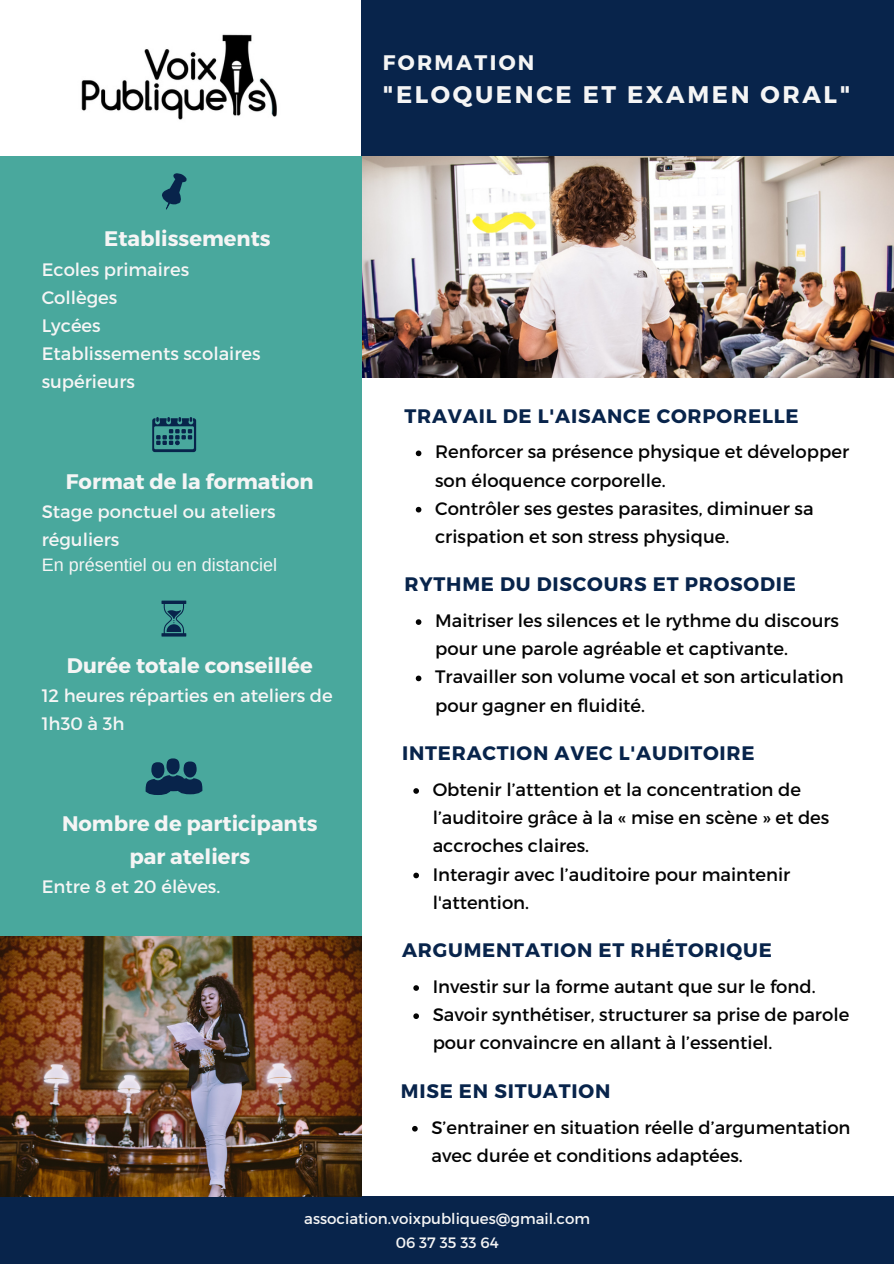
<style>
.page{position:relative;width:894px;height:1264px;background:#fff}
.page>*{position:absolute;margin:0;border:0;box-sizing:border-box;transform-origin:0 0}
.t1{font:700 24px "Montserrat";letter-spacing:.11em;color:#f5f5f5}
.t2{font:700 21px/32.7px "Montserrat";color:#f5f5f5;text-align:center}
.t3{font:700 21px "Montserrat";letter-spacing:.11em;color:#f5f5f5}
.t4{font:700 19.5px "Montserrat";letter-spacing:.04em;color:#08244b}
.t5{font:18px/28.2px "Montserrat";color:#040404}
.t6{font:18px/28.2px "Montserrat";color:#f5f5f5}
.t7{font:18px "Arimo";color:#f5f5f5}
.t8{font:15px/23.7px "Montserrat";color:#f5f5f5;text-align:center}
</style>
<div class="page">
<div style="left:361px;top:0;width:532px;height:179px;background:#08244b"></div>
<img style="left:361px;top:156px;width:532px;height:221px">
<img style="left:81px;top:34px;width:196px;height:86px">
<div style="left:0;top:156px;width:361px;height:782px;background:#49a89d"></div>
<svg style="left:161px;top:600px;width:25px;height:36px"></svg>
<div style="left:152px;top:418px;width:44px;height:34px;background:linear-gradient(to right,#08244b,#08244b);border-radius:3px"></div>
<div style="left:154px;top:426px;width:40px;height:23px;background:#49a89d"></div>
<svg style="left:155px;top:417px;width:38px;height:28px"></svg>
<div style="left:166px;top:758px;width:13px;height:16px;background:#08244b;border-radius:50%"></div>
<div style="left:151px;top:762px;width:13px;height:16px;background:#08244b;border-radius:50%"></div>
<div style="left:183px;top:761px;width:13px;height:16px;background:#08244b;border-radius:50%"></div>
<svg style="left:145px;top:775px;width:58px;height:20px"></svg>
<svg style="left:162px;top:173px;width:24px;height:36px"></svg>
<div style="left:0;top:1196px;width:893px;height:67px;background:#08244b"></div>
<img style="left:0;top:936px;width:361px;height:260px">
<svg style="left:415px;top:450px;width:6px;height:6px"></svg>
<svg style="left:415px;top:507px;width:6px;height:5px"></svg>
<svg style="left:415px;top:619px;width:6px;height:6px"></svg>
<svg style="left:415px;top:675px;width:6px;height:6px"></svg>
<svg style="left:413px;top:788px;width:6px;height:5px"></svg>
<svg style="left:413px;top:872px;width:6px;height:6px"></svg>
<svg style="left:413px;top:985px;width:6px;height:5px"></svg>
<svg style="left:413px;top:1013px;width:6px;height:6px"></svg>
<svg style="left:412px;top:1126px;width:5px;height:5px"></svg>
<p class="t2" style="left:104px;top:221px;width:168px">Etablissements</p>
<p class="t6" style="left:42px;top:254px;width:220px">Ecoles primaires<br>Collèges<br>Lycées<br>Etablissements scolaires supérieurs</p>
<p class="t2" style="left:66px;top:463px;width:249px">Format de la formation</p>
<p class="t6" style="left:42px;top:496px;width:235px">Stage ponctuel ou ateliers réguliers</p>
<p class="t7" style="left:42px;top:554px;width:237px">En présentiel ou en distanciel</p>
<p class="t2" style="left:67px;top:648px;width:247px">Durée totale conseillée</p>
<p class="t6" style="left:42px;top:681px;width:292px">12 heures réparties en ateliers de<br>1h30 à 3h</p>
<p class="t2" style="left:62px;top:806px;width:257px">Nombre de participants par ateliers</p>
<p class="t6" style="left:42px;top:871px;width:180px">Entre 8 et 20 élèves.</p>
<p class="t3" style="left:383px;top:49px;width:153px">FORMATION</p>
<h1 class="t1" style="left:383px;top:78px;width:469px">"ELOQUENCE ET EXAMEN ORAL"</h1>
<p class="t4" style="left:404px;top:403px;width:395px">TRAVAIL DE L'AISANCE CORPORELLE</p>
<p class="t5" style="left:435px;top:437px;width:415px">Renforcer sa présence physique et développer son éloquence corporelle.<br>Contrôler ses gestes parasites, diminuer sa crispation et son stress physique.</p>
<p class="t4" style="left:404px;top:571px;width:393px">RYTHME DU DISCOURS ET PROSODIE</p>
<p class="t5" style="left:435px;top:605px;width:410px">Maitriser les silences et le rythme du discours pour une parole agréable et captivante.<br>Travailler son volume vocal et son articulation pour gagner en fluidité.</p>
<p class="t4" style="left:402px;top:740px;width:354px">INTERACTION AVEC L'AUDITOIRE</p>
<p class="t5" style="left:432px;top:774px;width:398px">Obtenir l’attention et la concentration de l’auditoire grâce à la « mise en scène » et des accroches claires.<br>Interagir avec l’auditoire pour maintenir l'attention.</p>
<p class="t4" style="left:402px;top:937px;width:371px">ARGUMENTATION ET RHÉTORIQUE</p>
<p class="t5" style="left:432px;top:971px;width:418px">Investir sur la forme autant que sur le fond.<br>Savoir synthétiser, structurer sa prise de parole pour convaincre en allant à l’essentiel.</p>
<p class="t4" style="left:400px;top:1078px;width:211px">MISE EN SITUATION</p>
<p class="t5" style="left:431px;top:1112px;width:420px">S’entrainer en situation réelle d’argumentation avec durée et conditions adaptées.</p>
<p class="t8" style="left:304px;top:1205px;width:287px">association.voixpubliques@gmail.com<br>06 37 35 33 64</p>
</div>
